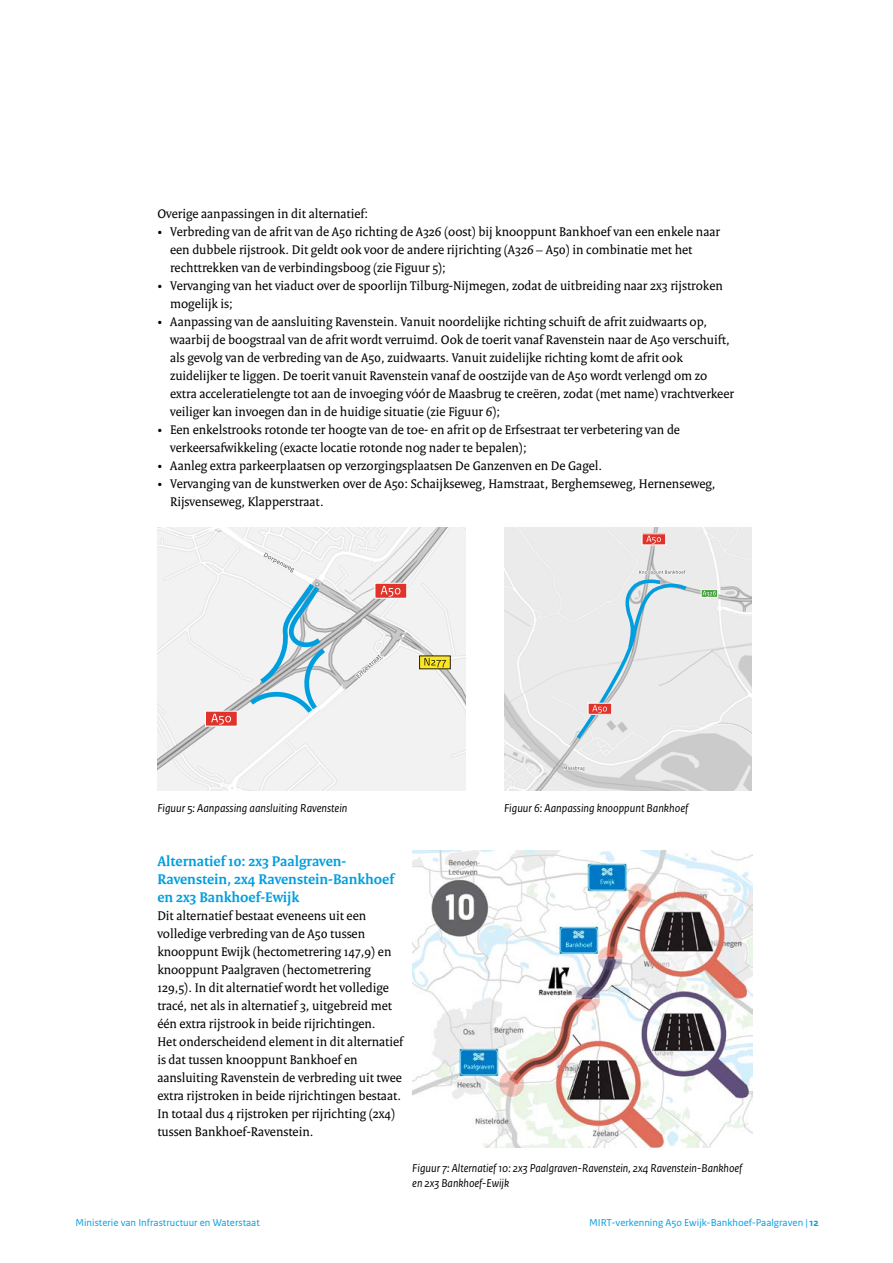
<style>
.page{position:relative;width:893px;height:1263px;background:#fff}
.page>*{position:absolute;margin:0;border:0;box-sizing:border-box;transform-origin:0 0}
._05_RO_Alineakop{font:700 15px/18px "Rijksoverheid Serif";color:#009ede}
._10_RO_Broodtekst{font:13.5px/18px "Rijksoverheid Serif";color:#000}
.t1{font:italic 12px/15px "Rijksoverheid Sans Text";color:#000}
.t2{font:10.5px "Rijksoverheid Sans Text";color:#009ede}
.s1{font-weight:700}
</style>
<div class="page">
<img style="left:157px;top:527px;width:309px;height:263px">
<div style="left:375px;top:583px;width:32px;height:15px;background:#e0332b"></div>
<div style="left:374px;top:583px;width:33px;height:16px;border:1px solid #fff"></div>
<svg style="left:381px;top:586px;width:19px;height:11px"></svg>
<div style="left:205px;top:711px;width:32px;height:15px;background:#e0332b"></div>
<div style="left:205px;top:711px;width:33px;height:16px;border:1px solid #fff"></div>
<svg style="left:211px;top:714px;width:20px;height:11px"></svg>
<div style="left:420px;top:656px;width:30px;height:13px;background:#fce620"></div>
<div style="left:419px;top:655px;width:32px;height:14px;border:1px solid #222014"></div>
<svg style="left:424px;top:658px;width:22px;height:9px"></svg>
<svg style="left:354px;top:652px;width:29px;height:28px"></svg>
<svg style="left:245px;top:550px;width:85px;height:168px"></svg>
<img style="left:504px;top:527px;width:248px;height:263px">
<div style="left:642px;top:534px;width:24px;height:11px;background:#e0332b"></div>
<svg style="left:646px;top:536px;width:15px;height:8px"></svg>
<div style="left:701px;top:589px;width:17px;height:9px;border:1px solid #fff"></div>
<svg style="left:703px;top:591px;width:13px;height:5px"></svg>
<svg style="left:562px;top:569px;width:127px;height:207px;background:#dfe3e5"></svg>
<img style="left:412px;top:851px;width:341px;height:297px">
<p class="_10_RO_Broodtekst" style="left:157px;top:204px;width:213px">Overige aanpassingen in dit alternatief:</p>
<p class="_10_RO_Broodtekst" style="left:170px;top:222px;width:551px;text-indent:-13px">• Verbreding van de afrit van de A50 richting de A326 (oost) bij knooppunt Bankhoef van een enkele naar een dubbele rijstrook. Dit geldt ook voor de andere rijrichting (A326 – A50) in combinatie met het rechttrekken van de verbindingsboog (zie Figuur 5);</p>
<p class="_10_RO_Broodtekst" style="left:170px;top:276px;width:554px;text-indent:-13px">• Vervanging van het viaduct over de spoorlijn Tilburg-Nijmegen, zodat de uitbreiding naar 2x3 rijstroken mogelijk is;</p>
<p class="_10_RO_Broodtekst" style="left:170px;top:312px;width:565px;text-indent:-13px">• Aanpassing van de aansluiting Ravenstein. Vanuit noordelijke richting schuift de afrit zuidwaarts op, waarbij de boogstraal van de afrit wordt verruimd. Ook de toerit vanaf Ravenstein naar de A50 verschuift, als gevolg van de verbreding van de A50, zuidwaarts. Vanuit zuidelijke richting komt de afrit ook zuidelijker te liggen. De toerit vanuit Ravenstein vanaf de oostzijde van de A50 wordt verlengd om zo extra acceleratielengte tot aan de invoeging vóór de Maasbrug te creëren, zodat (met name) vrachtverkeer veiliger kan invoegen dan in de huidige situatie (zie Figuur 6);</p>
<p class="_10_RO_Broodtekst" style="left:170px;top:420px;width:511px;text-indent:-13px">• Een enkelstrooks rotonde ter hoogte van de toe- en afrit op de Erfsestraat ter verbetering van de verkeersafwikkeling (exacte locatie rotonde nog nader te bepalen);</p>
<p class="_10_RO_Broodtekst" style="left:157px;top:456px;width:446px">• Aanleg extra parkeerplaatsen op verzorgingsplaatsen De Ganzenven en De Gagel.</p>
<p class="_10_RO_Broodtekst" style="left:170px;top:474px;width:547px;text-indent:-13px">• Vervanging van de kunstwerken over de A50: Schaijkseweg, Hamstraat, Berghemseweg, Hernenseweg,<br>Rijsvenseweg, Klapperstraat.</p>
<p class="t1" style="left:157px;top:801px;width:192px">Figuur 5: Aanpassing aansluiting Ravenstein</p>
<p class="t1" style="left:504px;top:801px;width:186px">Figuur 6: Aanpassing knooppunt Bankhoef</p>
<p class="_05_RO_Alineakop" style="left:157px;top:852px;width:238px">Alternatief 10: 2x3 Paalgraven-<br>Ravenstein, 2x4 Ravenstein-Bankhoef en 2x3 Bankhoef-Ewijk</p>
<p class="_10_RO_Broodtekst" style="left:157px;top:906px;width:247px">Dit alternatief bestaat eveneens uit een volledige verbreding van de A50 tussen knooppunt Ewijk (hectometrering 147,9) en knooppunt Paalgraven (hectometrering 129,5). In dit alternatief wordt het volledige tracé, net als in alternatief 3, uitgebreid met één extra rijstrook in beide rijrichtingen.<br>Het onderscheidend element in dit alternatief is dat tussen knooppunt Bankhoef en aansluiting Ravenstein de verbreding uit twee extra rijstroken in beide rijrichtingen bestaat.<br>In totaal dus 4 rijstroken per rijrichting (2x4) tussen Bankhoef-Ravenstein.</p>
<p class="t1" style="left:412px;top:1161px;width:331px">Figuur 7: Alternatief 10: 2x3 Paalgraven-Ravenstein, 2x4 Ravenstein-Bankhoef en 2x3 Bankhoef-Ewijk</p>
<p class="t2" style="left:75px;top:1216px;width:186px">Ministerie van Infrastructuur en Waterstaat</p>
<p class="t2" style="left:589px;top:1216px;width:231px">MIRT-verkenning A50 Ewijk-Bankhoef-Paalgraven | <span class="s1">12</span></p>
</div>
